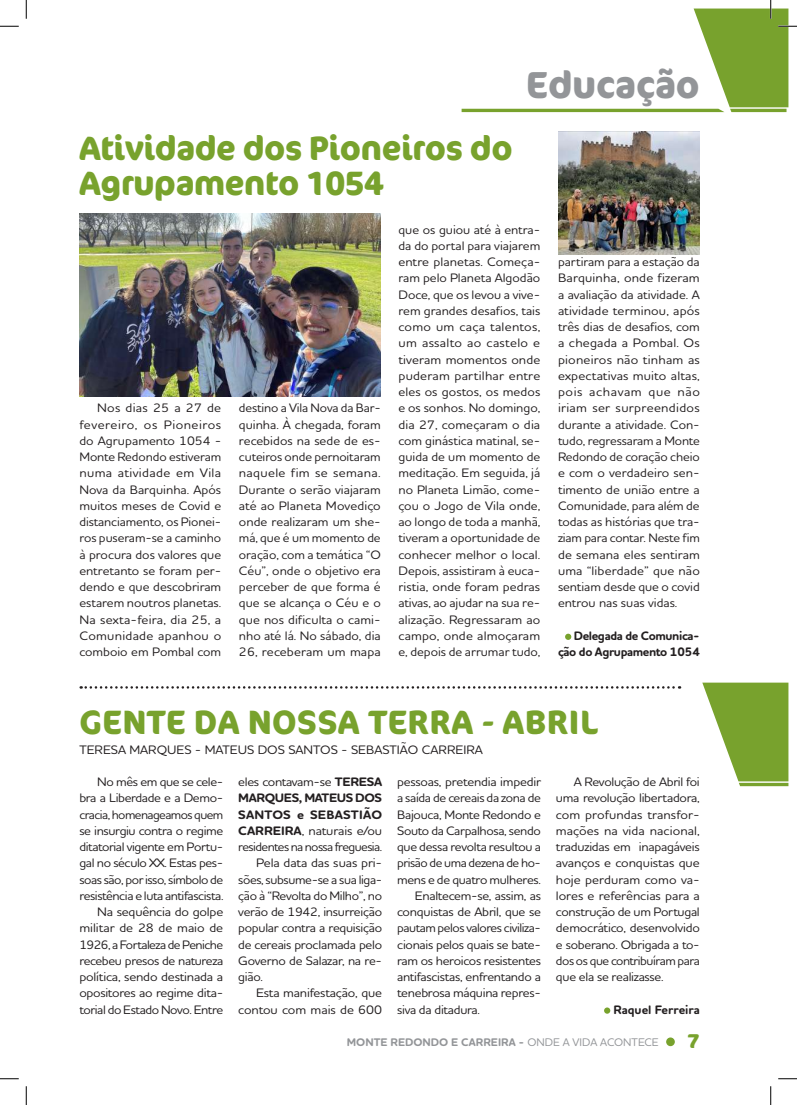
<style>
.page{position:relative;width:797px;height:1105px;background:#fff}
.page>*{position:absolute;margin:0;border:0;box-sizing:border-box;transform-origin:0 0}
.t1{font:700 37.5px "Cocon Pro";color:#939598;scale:.96 1}
.t2{font:700 33.75px/35px "Cocon Pro";letter-spacing:-.01em;color:#78a22d;scale:.95 1}
.t3{font:700 33.75px "Cocon Pro";letter-spacing:.02em;color:#78a22d;scale:.95 1}
.t4{font:700 20px "Cocon Pro";color:#78a22d}
.t5{font:500 12.5px/16.2px "Houschka Rounded";letter-spacing:-.02em;color:#231f20;text-align:justify;scale:1.04 1}
.t6{font:500 12.5px/16.2px "Houschka Rounded";letter-spacing:-.02em;color:#231f20;text-align:justify}
.t7{font:500 12.5px/16.2px "Houschka Rounded";letter-spacing:-.02em;color:#231f20;text-align:justify;scale:1.06 1}
.t8{font:500 12.5px "Houschka Rounded";letter-spacing:-.02em;color:#231f20;scale:1.05 1}
.t9{font:500 12.5px "Houschka Rounded";color:#231f20;scale:1.04 1}
.t10{font:700 12.5px/16.2px "Houschka Rounded";letter-spacing:-.03em;color:#231f20;text-align:right}
.t11{font:500 12.5px "Houschka Rounded";letter-spacing:-.04em;color:#231f20}
.t12{font:500 12.5px "Houschka Rounded";color:#231f20;scale:1.06 1}
.t13{font:700 12.5px "Houschka Rounded";letter-spacing:-.03em;color:#231f20;scale:1.04 1}
.t14{font:700 12.5px "Houschka Rounded";letter-spacing:.015em;color:#231f20;scale:1.06 1}
.t15{font:700 12.5px "Houschka Rounded";color:#231f20}
.t16{font:700 11.25px "Houschka Rounded";color:#939598}
.s1{font-weight:700}
.s2{font-weight:500}
</style>
<div class="page">
<div style="left:666px;top:1037px;width:8px;height:9px;background:#78a22d;border-radius:50%"></div>
<svg style="left:702px;top:683px;width:86px;height:103px"></svg>
<svg style="left:565px;top:634px;width:6px;height:6px"></svg>
<img style="left:79px;top:213px;width:302px;height:184px">
<img style="left:558px;top:132px;width:141px;height:123px">
<svg style="left:81px;top:686px;width:599px;height:3px"></svg>
<div style="left:604px;top:1007px;width:6px;height:7px;background:#78a22d;border-radius:50%"></div>
<svg style="left:0;top:25px;width:19px;height:2px"></svg>
<svg style="left:0;top:1078px;width:19px;height:1px"></svg>
<svg style="left:778px;top:1078px;width:19px;height:1px"></svg>
<svg style="left:25px;top:0;width:2px;height:19px"></svg>
<svg style="left:25px;top:1086px;width:2px;height:19px"></svg>
<svg style="left:461px;top:0;width:336px;height:112px"></svg>
<svg style="left:770px;top:1086px;width:1px;height:19px"></svg>
<h2 class="t2" style="left:79px;top:129px;width:457px">Atividade dos Pioneiros do<br>Agrupamento 1054</h2>
<h1 class="t1" style="left:526px;top:59px;width:182px">Educação</h1>
<p class="t7" style="left:79px;top:400px;width:135px;text-indent:18px">Nos dias 25 a 27 de fevereiro, os Pioneiros do Agrupamento 1054 - Monte Redondo estiveram numa atividade em Vila Nova da Barquinha. Após muitos meses de Covid e distanciamento, os Pionei&shy;ros puseram-se a caminho à procura dos valores que entretanto se foram per&shy;dendo e que descobriram estarem noutros planetas.<br>Na sexta-feira, dia 25, a Comunidade apanhou o comboio em Pombal com</p>
<p class="t6" style="left:239px;top:400px;width:143px">destino a Vila Nova da Bar&shy;quinha. À chegada, foram recebidos na sede de es&shy;cuteiros onde pernoitaram naquele fim se semana.<br>Durante o serão viajaram até ao Planeta Movediço onde realizaram um she&shy;má, que é um momento de oração, com a temática “O Céu”, onde o objetivo era perceber de que forma é que se alcança o Céu e o que nos dificulta o cami&shy;nho até lá. No sábado, dia 26, receberam um mapa</p>
<p class="t5" style="left:398px;top:221px;width:138px">que os guiou até à entra&shy;da do portal para viajarem entre planetas. Começa&shy;ram pelo Planeta Algodão Doce, que os levou a vive&shy;rem grandes desafios, tais como um caça talentos, um assalto ao castelo e tiveram momentos onde puderam partilhar entre eles os gostos, os medos e os sonhos. No domingo, dia 27, começaram o dia com ginástica matinal, se&shy;guida de um momento de meditação. Em seguida, já no Planeta Limão, come&shy;çou o Jogo de Vila onde, ao longo de toda a manhã, tiveram a oportunidade de conhecer melhor o local.<br>Depois, assistiram à euca&shy;ristia, onde foram pedras ativas, ao ajudar na sua re&shy;alização. Regressaram ao campo, onde almoçaram e, depois de arrumar tudo,</p>
<p class="t5" style="left:558px;top:253px;width:138px">partiram para a estação da Barquinha, onde fizeram a avaliação da atividade. A atividade terminou, após três dias de desafios, com a chegada a Pombal. Os pioneiros não tinham as expectativas muito altas, pois achavam que não iriam ser surpreendidos durante a atividade. Con&shy;tudo, regressaram a Monte Redondo de coração cheio e com o verdadeiro sen&shy;timento de união entre a Comunidade, para além de todas as histórias que tra&shy;ziam para contar. Neste fim de semana eles sentiram uma “liberdade” que não sentiam desde que o covid entrou nas suas vidas.</p>
<p class="t10" style="left:558px;top:628px;width:143px">Delegada de Comunica&shy;ção do Agrupamento 1054</p>
<h2 class="t3" style="left:79px;top:699px;width:547px">GENTE DA NOSSA TERRA - ABRIL</h2>
<p class="t9" style="left:79px;top:741px;width:389px">TERESA MARQUES - MATEUS DOS SANTOS - SEBASTIÃO CARREIRA</p>
<p class="t5" style="left:79px;top:773px;width:140px;text-align:right">No mês em que se cele&shy;bra a Liberdade e a Demo&shy;cracia, homenageamos quem se insurgiu contra o regime ditatorial vigente em Portu&shy;gal no século XX. Estas pes&shy;soas são, por isso, símbolo de resistência e luta antifascista.<br>Na sequência do golpe militar de 28 de maio de<br>1926, a Fortaleza de Peniche recebeu presos de natureza política, sendo destinada a opositores ao regime dita&shy;torial do Estado Novo. Entre</p>
<p class="t8" style="left:238px;top:774px;width:138px">eles contavam-se <span class="s1">TERESA</span></p>
<p class="t5" style="left:556px;top:773px;width:140px;text-indent:18px">A Revolução de Abril foi uma revolução libertadora, com profundas transfor&shy;mações na vida nacional, traduzidas em inapagáveis avanços e conquistas que hoje perduram como va&shy;lores e referências para a construção de um Portugal democrático, desenvolvido e soberano. Obrigada a to&shy;dos os que contribuíram para que ela se realizasse.</p>
<p class="t15" style="left:613px;top:1001px;width:88px">Raquel Ferreira</p>
<p class="t8" style="left:397px;top:774px;width:138px">pessoas, pretendia impedir</p>
<p class="t6" style="left:397px;top:790px;width:145px">a saída de cereais da zona de</p>
<p class="t5" style="left:397px;top:806px;width:140px">Bajouca, Monte Redondo e</p>
<p class="t5" style="left:397px;top:822px;width:140px">Souto da Carpalhosa, sendo</p>
<p class="t5" style="left:397px;top:838px;width:140px">que dessa revolta resultou a</p>
<p class="t6" style="left:397px;top:855px;width:145px">prisão de uma dezena de ho-</p>
<p class="t5" style="left:397px;top:871px;width:140px">mens e de quatro mulheres.</p>
<p class="t5" style="left:415px;top:887px;width:123px">Enaltecem-se, assim, as</p>
<p class="t8" style="left:397px;top:904px;width:138px">conquistas de Abril, que se</p>
<p class="t6" style="left:397px;top:920px;width:145px">pautam pelos valores civiliza-</p>
<p class="t5" style="left:397px;top:936px;width:140px">cionais pelos quais se bate-</p>
<p class="t5" style="left:397px;top:952px;width:140px">ram os heroicos resistentes</p>
<p class="t5" style="left:397px;top:968px;width:140px">antifascistas, enfrentando a</p>
<p class="t5" style="left:397px;top:985px;width:140px">tenebrosa máquina repres-</p>
<p class="t5" style="left:397px;top:1001px;width:81px">siva da ditadura.</p>
<p class="t13" style="left:238px;top:790px;width:140px">MARQUES, MATEUS DOS</p>
<p class="t14" style="left:238px;top:806px;width:137px">SANTOS e SEBASTIÃO</p>
<p class="t7" style="left:238px;top:822px;width:137px"><span class="s1">CARREIRA</span>, naturais e/ou</p>
<p class="t11" style="left:238px;top:839px;width:145px">residentes na nossa freguesia.</p>
<p class="t7" style="left:256px;top:855px;width:120px">Pela data das suas pri-</p>
<p class="t6" style="left:238px;top:871px;width:145px">sões, subsume-se a sua liga-</p>
<p class="t5" style="left:238px;top:887px;width:140px">ção à “Revolta do Milho”, no</p>
<p class="t5" style="left:238px;top:903px;width:140px">verão de 1942, insurreição</p>
<p class="t5" style="left:238px;top:920px;width:140px">popular contra a requisição</p>
<p class="t5" style="left:238px;top:936px;width:140px">de cereais proclamada pelo</p>
<p class="t5" style="left:238px;top:952px;width:140px">Governo de Salazar, na re-</p>
<p class="t5" style="left:238px;top:968px;width:25px">gião.</p>
<p class="t8" style="left:256px;top:985px;width:121px">Esta manifestação, que</p>
<p class="t12" style="left:238px;top:1001px;width:137px">contou com mais de 600</p>
<p class="t16" style="left:347px;top:1035px;width:313px">MONTE REDONDO E CARREIRA - <span class="s2">ONDE A VIDA ACONTECE</span></p>
<h3 class="t4" style="left:687px;top:1027px;width:14px">7</h3>
</div>
